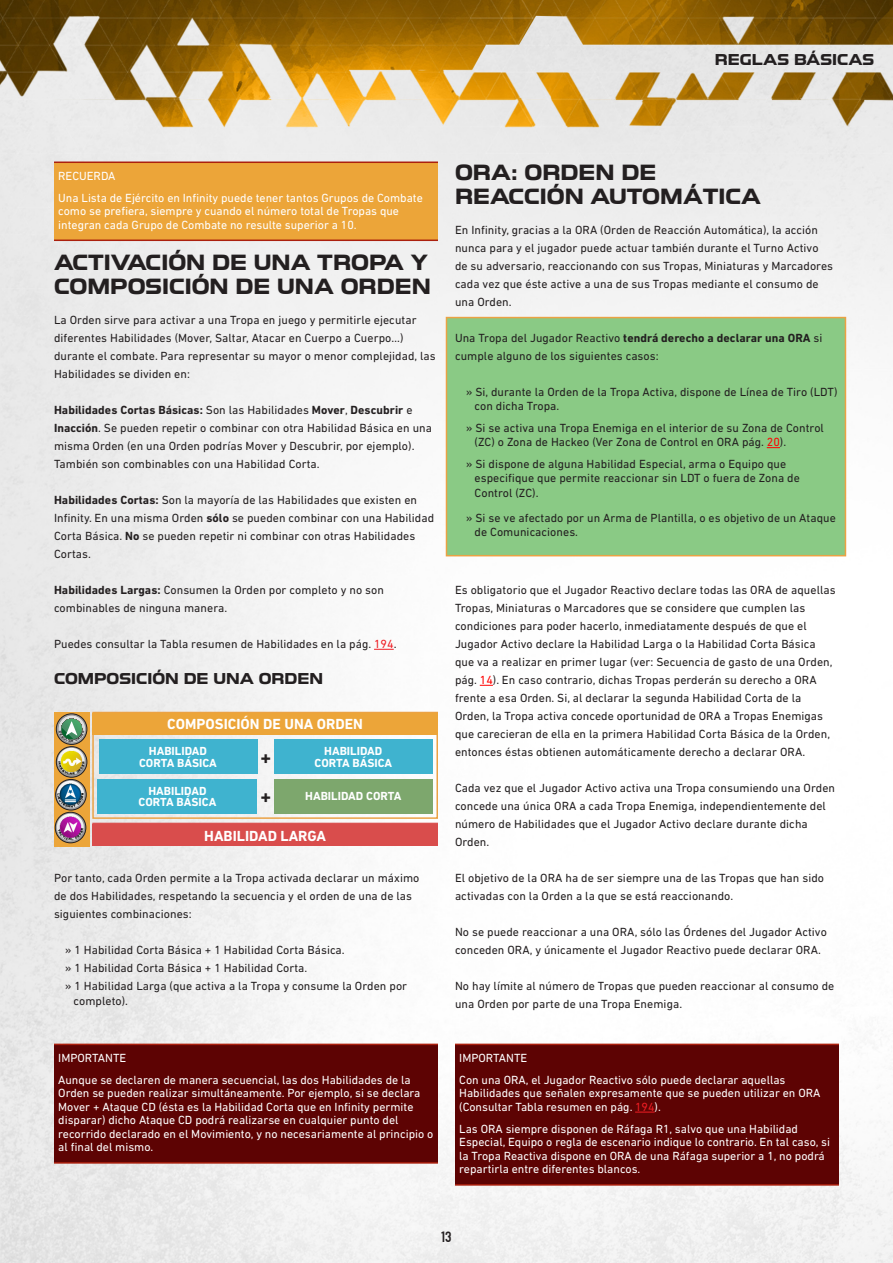
<style>
.page{position:relative;width:893px;height:1263px;background:#fff}
.page>*{position:absolute;margin:0;border:0;box-sizing:border-box;transform-origin:0 0}
.Ladillo_1{font:700 21px/24px "Toxigenesis Rg";color:#231f20}
.Texto_Base{font:700 19.35px "DIN Next LT Pro";color:#231f20}
.Ladillo_2{font:700 15px "Toxigenesis Rg";color:#231f20}
.t1{font:15px "Tactico";color:#231f20}
.Texto_Base-2{font:700 14.85px "DIN Next LT Pro";color:#fff}
.Texto_Principal{font:12px/18px "DIN Next LT Pro";letter-spacing:.005em;color:#231f20}
.Texto_Importante-Recuerda{font:12px/13.5px "DIN Next LT Pro";color:#fff}
.Texto_Base-3{font:700 11.85px/11.9px "DIN Next LT Pro";color:#fff;text-align:center}
.s1{font-weight:700}
.s2{color:#ee1d23}
.s3{color:#f00}
</style>
<div class="page">
<img style="left:0;top:0;width:893px;height:1263px">
<div style="left:446px;top:317px;width:400px;height:239px;background:#8aca85;border:2px solid #eba244"></div>
<div style="left:54px;top:162px;width:384px;height:78px;background:#eca539"></div>
<hr style="left:54px;top:240px;width:384px;height:1px;background:#ab200e">
<hr style="left:54px;top:161px;width:384px;height:2px;background:#ab200e">
<svg style="left:374px;top:649px;width:20px;height:1px"></svg>
<div style="left:54px;top:1044px;width:384px;height:119px;background:#5d0303"></div>
<hr style="left:54px;top:1162px;width:384px;height:2px;background:#ab200e">
<hr style="left:54px;top:1043px;width:384px;height:2px;background:#ab200e">
<div style="left:54px;top:712px;width:35px;height:134px;background:#eca539"></div>
<div style="left:92px;top:824px;width:346px;height:22px;background:#d94d4c"></div>
<div style="left:55px;top:779px;width:31px;height:31px;border:1px solid #231f20;border-radius:50%"></div>
<div style="left:55px;top:812px;width:31px;height:31px;border:1px solid #231f20;border-radius:50%"></div>
<svg style="left:767px;top:447px;width:13px;height:1px"></svg>
<svg style="left:480px;top:685px;width:13px;height:1px"></svg>
<div style="left:455px;top:1044px;width:384px;height:141px;background:#5d0303"></div>
<hr style="left:455px;top:1184px;width:384px;height:2px;background:#ab200e">
<hr style="left:455px;top:1043px;width:384px;height:2px;background:#ab200e">
<svg style="left:635px;top:1112px;width:20px;height:1px"></svg>
<svg style="left:56px;top:711px;width:383px;height:134px"></svg>
<p class="Ladillo_2" style="left:715px;top:48px;width:161px">REGLAS BÁSICAS</p>
<p class="Texto_Importante-Recuerda" style="left:58px;top:169px;width:59px">RECUERDA</p>
<p class="Texto_Importante-Recuerda" style="left:58px;top:191px;width:366px">Una Lista de Ejército en Infinity puede tener tantos Grupos de Combate como se prefiera, siempre y cuando el número total de Tropas que integran cada Grupo de Combate no resulte superior a 10.</p>
<p class="Ladillo_1" style="left:54px;top:249px;width:378px">ACTIVACIÓN DE UNA TROPA Y<br>COMPOSICIÓN DE UNA ORDEN</p>
<p class="Texto_Principal" style="left:54px;top:311px;width:383px">La Orden sirve para activar a una Tropa en juego y permitirle ejecutar diferentes Habilidades (Mover, Saltar, Atacar en Cuerpo a Cuerpo…) durante el combate. Para representar su mayor o menor complejidad, las Habilidades se dividen en:</p>
<p class="Texto_Principal" style="left:54px;top:401px;width:379px"><span class="s1">Habilidades Cortas Básicas:</span> Son las Habilidades <span class="s1">Mover</span>, <span class="s1">Descubrir</span> e <span class="s1">Inacción</span>. Se pueden repetir o combinar con otra Habilidad Básica en una misma Orden (en una Orden podrías Mover y Descubrir, por ejemplo).<br>También son combinables con una Habilidad Corta.</p>
<p class="Texto_Principal" style="left:54px;top:491px;width:382px"><span class="s1">Habilidades Cortas:</span> Son la mayoría de las Habilidades que existen en Infinity. En una misma Orden <span class="s1">sólo</span> se pueden combinar con una Habilidad Corta Básica. <span class="s1">No</span> se pueden repetir ni combinar con otras Habilidades Cortas.</p>
<p class="Texto_Principal" style="left:54px;top:581px;width:331px"><span class="s1">Habilidades Largas:</span> Consumen la Orden por completo y no son combinables de ninguna manera.</p>
<p class="Texto_Principal" style="left:54px;top:635px;width:344px">Puedes consultar la Tabla resumen de Habilidades en la pág. <span class="s2">194</span>.</p>
<p class="Ladillo_2" style="left:54px;top:667px;width:271px">COMPOSICIÓN DE UNA ORDEN</p>
<p class="Texto_Base-2" style="left:167px;top:716px;width:197px">COMPOSICIÓN DE UNA ORDEN</p>
<p class="Texto_Base-3" style="left:139px;top:745px;width:79px">HABILIDAD<br>CORTA BÁSICA</p>
<p class="Texto_Base-3" style="left:139px;top:784px;width:79px">HABILIDAD<br>CORTA BÁSICA</p>
<p class="Texto_Base" style="left:260px;top:785px;width:12px">+</p>
<p class="Texto_Base" style="left:260px;top:746px;width:12px">+</p>
<p class="Texto_Base-3" style="left:314px;top:745px;width:79px">HABILIDAD<br>CORTA BÁSICA</p>
<p class="Texto_Base-3" style="left:305px;top:790px;width:98px">HABILIDAD CORTA</p>
<p class="Texto_Base-2" style="left:204px;top:827px;width:123px">HABILIDAD LARGA</p>
<p class="Texto_Principal" style="left:54px;top:869px;width:367px">Por tanto, cada Orden permite a la Tropa activada declarar un máximo de dos Habilidades, respetando la secuencia y el orden de una de las siguientes combinaciones:</p>
<p class="Texto_Principal" style="left:65px;top:941px;width:281px">» 1 Habilidad Corta Básica + 1 Habilidad Corta Básica.</p>
<p class="Texto_Principal" style="left:65px;top:959px;width:244px">» 1 Habilidad Corta Básica + 1 Habilidad Corta.</p>
<p class="Texto_Principal" style="left:74px;top:979px;width:335px;line-height:14.4px;text-indent:-9px">» 1 Habilidad Larga (que activa a la Tropa y consume la Orden por completo).</p>
<p class="Texto_Importante-Recuerda" style="left:58px;top:1051px;width:69px">IMPORTANTE</p>
<p class="Texto_Importante-Recuerda" style="left:58px;top:1073px;width:377px">Aunque se declaren de manera secuencial, las dos Habilidades de la Orden se pueden realizar simultáneamente. Por ejemplo, si se declara Mover + Ataque CD (ésta es la Habilidad Corta que en Infinity permite disparar) dicho Ataque CD podrá realizarse en cualquier punto del recorrido declarado en el Movimiento, y no necesariamente al principio o al final del mismo.</p>
<p class="Ladillo_1" style="left:455px;top:159px;width:308px">ORA: ORDEN DE<br>REACCIÓN AUTOMÁTICA</p>
<p class="Texto_Principal" style="left:455px;top:221px;width:380px">En Infinity, gracias a la ORA (Orden de Reacción Automática), la acción nunca para y el jugador puede actuar también durante el Turno Activo de su adversario, reaccionando con sus Tropas, Miniaturas y Marcadores cada vez que éste active a una de sus Tropas mediante el consumo de una Orden.</p>
<p class="Texto_Principal" style="left:455px;top:329px;width:369px">Una Tropa del Jugador Reactivo <span class="s1">tendrá derecho a declarar una ORA</span> si cumple alguno de los siguientes casos:</p>
<p class="Texto_Principal" style="left:475px;top:385px;width:364px;line-height:14.4px;text-indent:-9px">» Si, durante la Orden de la Tropa Activa, dispone de Línea de Tiro (LDT) con dicha Tropa.</p>
<p class="Texto_Principal" style="left:475px;top:421px;width:351px;line-height:14.4px;text-indent:-9px">» Si se activa una Tropa Enemiga en el interior de su Zona de Control (ZC) o Zona de Hackeo (Ver Zona de Control en ORA pág. <span class="s3">20</span>).</p>
<p class="Texto_Principal" style="left:475px;top:457px;width:327px;line-height:14.4px;text-indent:-9px">» Si dispone de alguna Habilidad Especial, arma o Equipo que especifique que permite reaccionar sin LDT o fuera de Zona de<br>Control (ZC).</p>
<p class="Texto_Principal" style="left:475px;top:511px;width:363px;line-height:14.4px;text-indent:-9px">» Si se ve afectado por un Arma de Plantilla, o es objetivo de un Ataque de Comunicaciones.</p>
<p class="Texto_Principal" style="left:455px;top:581px;width:382px">Es obligatorio que el Jugador Reactivo declare todas las ORA de aquellas Tropas, Miniaturas o Marcadores que se considere que cumplen las condiciones para poder hacerlo, inmediatamente después de que el Jugador Activo declare la Habilidad Larga o la Habilidad Corta Básica que va a realizar en primer lugar (ver: Secuencia de gasto de una Orden, pág. <span class="s3">14</span>). En caso contrario, dichas Tropas perderán su derecho a ORA frente a esa Orden. Si, al declarar la segunda Habilidad Corta de la Orden, la Tropa activa concede oportunidad de ORA a Tropas Enemigas que carecieran de ella en la primera Habilidad Corta Básica de la Orden, entonces éstas obtienen automáticamente derecho a declarar ORA.</p>
<p class="Texto_Principal" style="left:455px;top:779px;width:382px">Cada vez que el Jugador Activo activa una Tropa consumiendo una Orden concede una única ORA a cada Tropa Enemiga, independientemente del número de Habilidades que el Jugador Activo declare durante dicha Orden.</p>
<p class="Texto_Principal" style="left:455px;top:869px;width:371px">El objetivo de la ORA ha de ser siempre una de las Tropas que han sido activadas con la Orden a la que se está reaccionando.</p>
<p class="Texto_Principal" style="left:455px;top:923px;width:373px">No se puede reaccionar a una ORA, sólo las Órdenes del Jugador Activo conceden ORA, y únicamente el Jugador Reactivo puede declarar ORA.</p>
<p class="Texto_Principal" style="left:455px;top:977px;width:381px">No hay límite al número de Tropas que pueden reaccionar al consumo de una Orden por parte de una Tropa Enemiga.</p>
<p class="Texto_Importante-Recuerda" style="left:459px;top:1051px;width:69px">IMPORTANTE</p>
<p class="Texto_Importante-Recuerda" style="left:459px;top:1073px;width:363px">Con una ORA, el Jugador Reactivo sólo puede declarar aquellas<br>Habilidades que señalen expresamente que se pueden utilizar en ORA (Consultar Tabla resumen en pág. <span class="s2">194</span>).</p>
<p class="Texto_Importante-Recuerda" style="left:459px;top:1122px;width:372px">Las ORA siempre disponen de Ráfaga R1, salvo que una Habilidad Especial, Equipo o regla de escenario indique lo contrario. En tal caso, si la Tropa Reactiva dispone en ORA de una Ráfaga superior a 1, no podrá repartirla entre diferentes blancos.</p>
<p class="t1" style="left:441px;top:1228px;width:12px">13</p>
</div>
